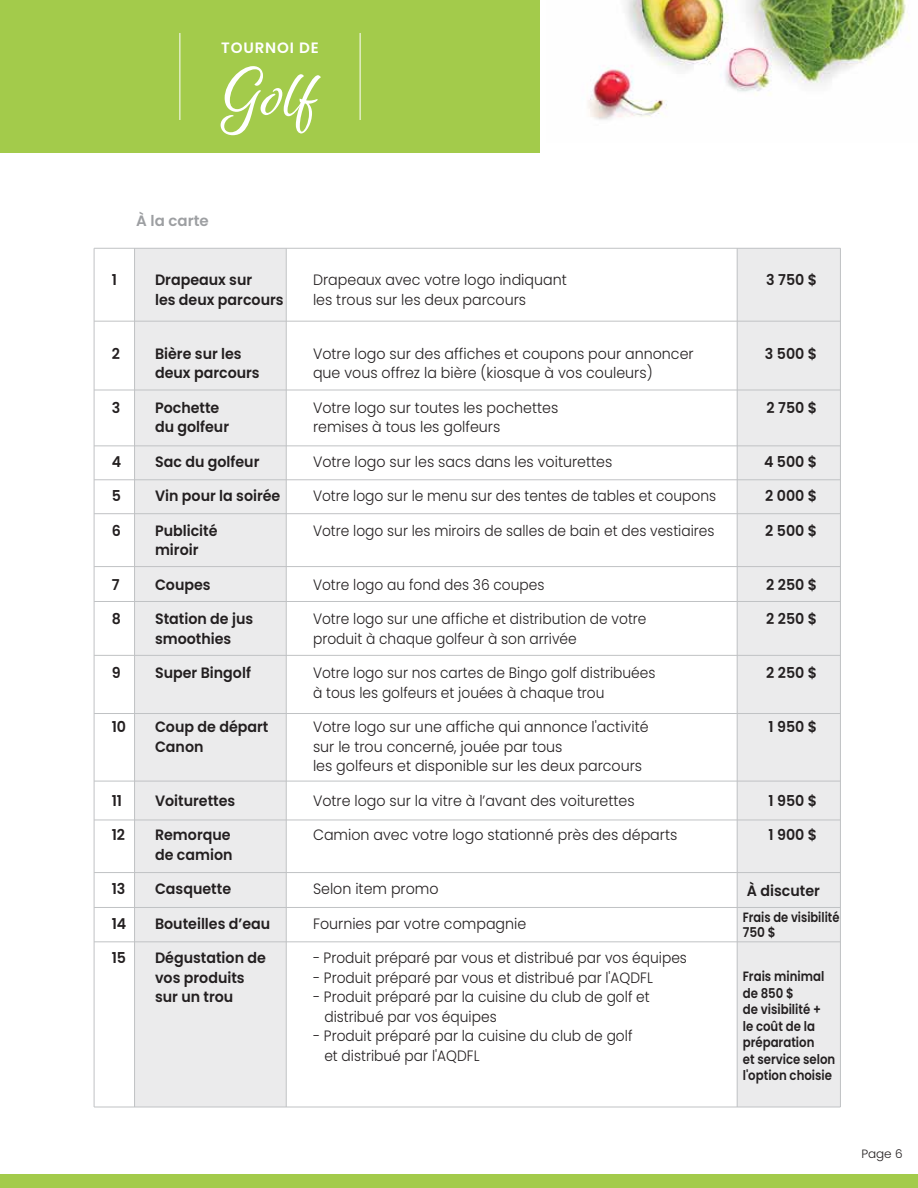
<style>
.page{position:relative;width:918px;height:1188px;background:#fff}
.page>*{position:absolute;margin:0;border:0;box-sizing:border-box;transform-origin:0 0}
.t1{font:72.45px "Alisha";color:#fff;scale:.92 1}
.t2{font:300 15px/19.5px "Poppins";color:#231f20;scale:.92 1}
.t3{font:300 15px/19.5px "Poppins";color:#231f20;scale:.95 1}
.t4{font:600 15px "Poppins";color:#231f20;scale:.95 1}
.t5{font:600 15px "Poppins";letter-spacing:.055em;color:#fff}
.t6{font:600 15px "Poppins";color:#9d9fa2}
.t7{font:600 13.5px/16.5px "Poppins";color:#231f20;scale:.87 1}
.t8{font:600 13.5px/15px "Poppins";color:#231f20;scale:.85 1}
.t9{font:300 12px "Poppins";color:#231f20}
</style>
<div class="page">
<img style="left:588px;top:0;width:321px;height:120px">
<div style="left:0;top:0;width:540px;height:153px;background:#a3cb4b"></div>
<hr style="left:180px;top:33px;width:1px;height:87px;background:#fff">
<hr style="left:360px;top:33px;width:1px;height:87px;background:#fff">
<div style="left:135px;top:248px;width:151px;height:859px;background:#ebebec"></div>
<div style="left:737px;top:248px;width:103px;height:859px;background:#ebebec"></div>
<hr style="left:94px;top:248px;width:746px;height:1px;background:#c0c2c4">
<hr style="left:94px;top:321px;width:746px;height:1px;background:#c0c2c4">
<hr style="left:94px;top:390px;width:746px;height:1px;background:#c0c2c4">
<hr style="left:94px;top:445px;width:746px;height:1px;background:#c0c2c4">
<hr style="left:94px;top:479px;width:746px;height:1px;background:#c0c2c4">
<hr style="left:94px;top:513px;width:746px;height:1px;background:#c0c2c4">
<hr style="left:94px;top:566px;width:746px;height:1px;background:#c0c2c4">
<hr style="left:94px;top:601px;width:746px;height:1px;background:#c0c2c4">
<hr style="left:94px;top:655px;width:746px;height:1px;background:#c0c2c4">
<hr style="left:94px;top:713px;width:746px;height:1px;background:#c0c2c4">
<hr style="left:94px;top:781px;width:746px;height:1px;background:#c0c2c4">
<hr style="left:94px;top:820px;width:746px;height:1px;background:#c0c2c4">
<hr style="left:94px;top:872px;width:746px;height:1px;background:#c0c2c4">
<hr style="left:94px;top:907px;width:746px;height:1px;background:#c0c2c4">
<hr style="left:94px;top:941px;width:746px;height:1px;background:#c0c2c4">
<hr style="left:94px;top:1107px;width:746px;height:1px;background:#c0c2c4">
<hr style="left:134px;top:248px;width:1px;height:859px;background:#c0c2c4">
<hr style="left:94px;top:248px;width:1px;height:859px;background:#c0c2c4">
<hr style="left:286px;top:248px;width:1px;height:859px;background:#c0c2c4">
<hr style="left:737px;top:248px;width:1px;height:859px;background:#c0c2c4">
<hr style="left:840px;top:248px;width:1px;height:859px;background:#c0c2c4">
<div style="left:0;top:1174px;width:918px;height:14px;background:#a3cb4b"></div>
<p class="t5" style="left:221px;top:39px;width:99px">TOURNOI DE</p>
<h1 class="t1" style="left:223px;top:49px;width:105px">Golf</h1>
<p class="t6" style="left:136px;top:212px;width:74px">À la carte</p>
<p class="t4" style="left:112px;top:271px;width:7px">1</p>
<p class="t4" style="left:155px;top:271px;width:104px">Drapeaux sur</p>
<p class="t3" style="left:313px;top:270px;width:269px">Drapeaux avec votre logo indiquant</p>
<p class="t4" style="left:766px;top:271px;width:55px">3 750 $</p>
<p class="t4" style="left:155px;top:291px;width:137px">les deux parcours</p>
<p class="t3" style="left:313px;top:290px;width:226px">les trous sur les deux parcours</p>
<p class="t4" style="left:112px;top:345px;width:10px">2</p>
<p class="t4" style="left:155px;top:345px;width:93px">Bière sur les</p>
<p class="t3" style="left:313px;top:344px;width:402px">Votre logo sur des affiches et coupons pour annoncer</p>
<p class="t4" style="left:765px;top:345px;width:56px">3 500 $</p>
<p class="t4" style="left:155px;top:364px;width:112px">deux parcours</p>
<p class="t3" style="left:313px;top:363px;width:359px">que vous offrez la bière (kiosque à vos couleurs)</p>
<p class="t4" style="left:112px;top:399px;width:10px">3</p>
<p class="t4" style="left:155px;top:399px;width:69px">Pochette</p>
<p class="t3" style="left:313px;top:398px;width:260px">Votre logo sur toutes les pochettes</p>
<p class="t4" style="left:767px;top:399px;width:55px">2 750 $</p>
<p class="t4" style="left:155px;top:418px;width:79px">du golfeur</p>
<p class="t3" style="left:313px;top:417px;width:199px">remises à tous les golfeurs</p>
<p class="t4" style="left:112px;top:453px;width:11px">4</p>
<p class="t4" style="left:155px;top:453px;width:111px">Sac du golfeur</p>
<p class="t3" style="left:313px;top:452px;width:317px">Votre logo sur les sacs dans les voiturettes</p>
<p class="t4" style="left:764px;top:453px;width:57px">4 500 $</p>
<p class="t4" style="left:112px;top:487px;width:11px">5</p>
<p class="t4" style="left:155px;top:487px;width:134px">Vin pour la soirée</p>
<p class="t2" style="left:313px;top:486px;width:440px">Votre logo sur le menu sur des tentes de tables et coupons</p>
<p class="t4" style="left:765px;top:487px;width:56px">2 000 $</p>
<p class="t4" style="left:112px;top:522px;width:11px">6</p>
<p class="t4" style="left:155px;top:522px;width:67px">Publicité</p>
<p class="t2" style="left:313px;top:521px;width:438px">Votre logo sur les miroirs de salles de bain et des vestiaires</p>
<p class="t4" style="left:765px;top:522px;width:56px">2 500 $</p>
<p class="t4" style="left:155px;top:541px;width:47px">miroir</p>
<p class="t4" style="left:112px;top:576px;width:10px">7</p>
<p class="t4" style="left:155px;top:576px;width:60px">Coupes</p>
<p class="t2" style="left:313px;top:575px;width:253px">Votre logo au fond des 36 coupes</p>
<p class="t4" style="left:766px;top:576px;width:55px">2 250 $</p>
<p class="t4" style="left:112px;top:610px;width:11px">8</p>
<p class="t4" style="left:155px;top:610px;width:105px">Station de jus</p>
<p class="t2" style="left:313px;top:609px;width:364px">Votre logo sur une affiche et distribution de votre</p>
<p class="t4" style="left:766px;top:610px;width:55px">2 250 $</p>
<p class="t4" style="left:155px;top:630px;width:82px">smoothies</p>
<p class="t2" style="left:313px;top:629px;width:288px">produit à chaque golfeur à son arrivée</p>
<p class="t4" style="left:112px;top:664px;width:11px">9</p>
<p class="t4" style="left:155px;top:664px;width:102px">Super Bingolf</p>
<p class="t2" style="left:313px;top:663px;width:374px">Votre logo sur nos cartes de Bingo golf distribuées</p>
<p class="t4" style="left:766px;top:664px;width:55px">2 250 $</p>
<p class="t2" style="left:313px;top:683px;width:318px">à tous les golfeurs et jouées à chaque trou</p>
<p class="t4" style="left:112px;top:718px;width:17px">10</p>
<p class="t4" style="left:155px;top:718px;width:121px">Coup de départ</p>
<p class="t3" style="left:313px;top:717px;width:355px">Votre logo sur une affiche qui annonce l'activité</p>
<p class="t4" style="left:769px;top:718px;width:53px">1 950 $</p>
<p class="t4" style="left:155px;top:738px;width:53px">Canon</p>
<p class="t3" style="left:313px;top:737px;width:348px">sur le trou concerné, jouée par tous<br>les golfeurs et disponible sur les deux parcours</p>
<p class="t4" style="left:112px;top:792px;width:12px">11</p>
<p class="t4" style="left:155px;top:792px;width:86px">Voiturettes</p>
<p class="t3" style="left:313px;top:791px;width:340px">Votre logo sur la vitre à l’avant des voiturettes</p>
<p class="t4" style="left:769px;top:792px;width:53px">1 950 $</p>
<p class="t4" style="left:112px;top:826px;width:16px">12</p>
<p class="t4" style="left:155px;top:826px;width:81px">Remorque</p>
<p class="t3" style="left:313px;top:825px;width:385px">Camion avec votre logo stationné près des départs</p>
<p class="t4" style="left:769px;top:826px;width:53px">1 900 $</p>
<p class="t4" style="left:155px;top:846px;width:83px">de camion</p>
<p class="t4" style="left:112px;top:880px;width:16px">13</p>
<p class="t4" style="left:155px;top:880px;width:82px">Casquette</p>
<p class="t3" style="left:313px;top:879px;width:134px">Selon item promo</p>
<p class="t4" style="left:112px;top:915px;width:17px">14</p>
<p class="t4" style="left:155px;top:915px;width:123px">Bouteilles d’eau</p>
<p class="t3" style="left:313px;top:914px;width:226px">Fournies par votre compagnie</p>
<p class="t4" style="left:112px;top:949px;width:17px">15</p>
<p class="t4" style="left:155px;top:949px;width:118px">Dégustation de</p>
<p class="t2" style="left:313px;top:948px;width:408px">- Produit préparé par vous et distribué par vos équipes</p>
<p class="t4" style="left:155px;top:969px;width:96px">vos produits</p>
<p class="t2" style="left:313px;top:968px;width:371px">- Produit préparé par vous et distribué par l'AQDFL</p>
<p class="t4" style="left:155px;top:988px;width:84px">sur un trou</p>
<p class="t2" style="left:324px;top:987px;width:355px;text-indent:-11px">- Produit préparé par la cuisine du club de golf et distribué par vos équipes</p>
<p class="t2" style="left:324px;top:1026px;width:336px;text-indent:-11px">- Produit préparé par la cuisine du club de golf et distribué par l'AQDFL</p>
<p class="t4" style="left:747px;top:882px;width:78px">À discuter</p>
<p class="t8" style="left:743px;top:910px;width:115px">Frais de visibilité<br>750 $</p>
<p class="t7" style="left:743px;top:968px;width:108px">Frais minimal de 850 $<br>de visibilité +<br>le coût de la préparation<br>et service selon l'option choisie</p>
<p class="t9" style="left:861px;top:1147px;width:43px">Page 6</p>
</div>
